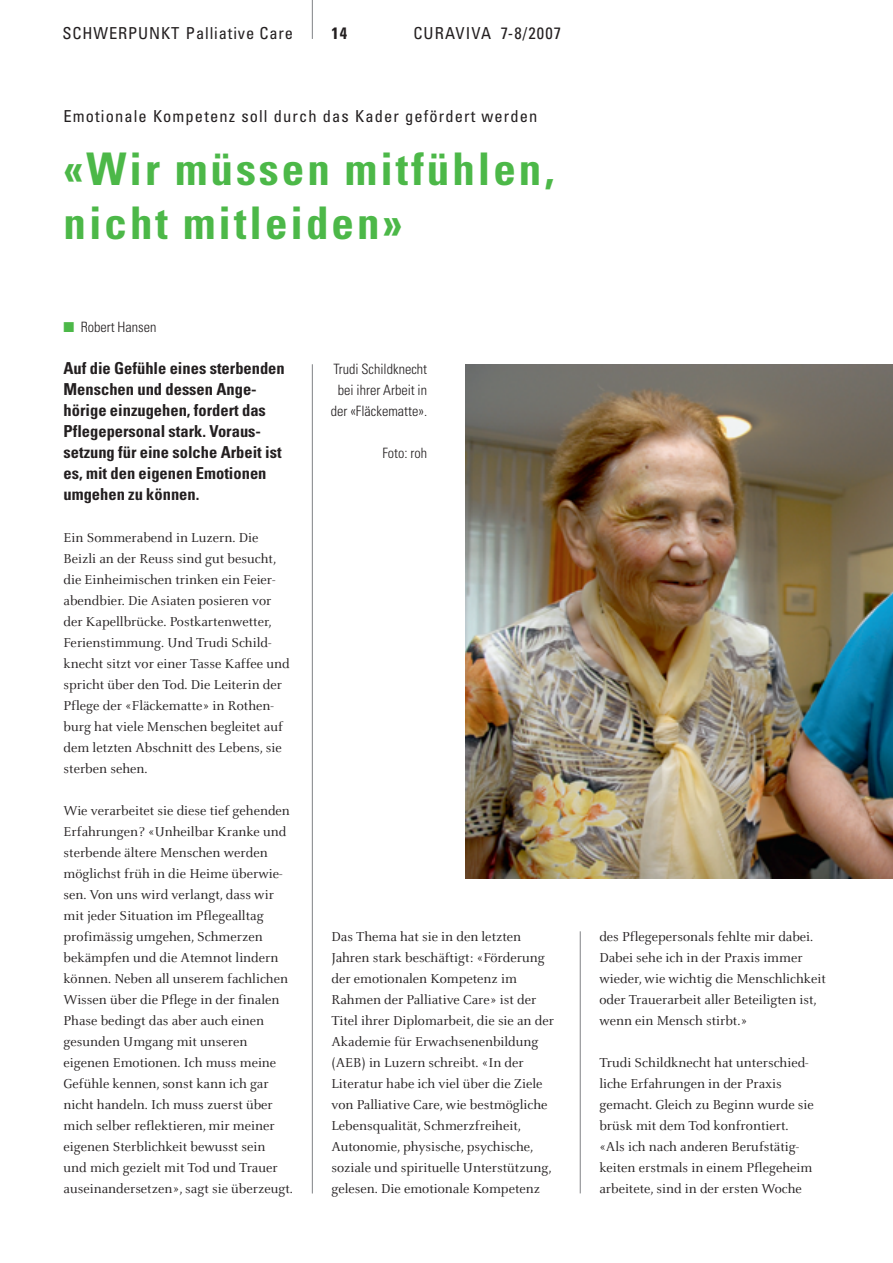
<style>
.page{position:relative;width:893px;height:1263px;background:#fff}
.page>*{position:absolute;margin:0;border:0;box-sizing:border-box;transform-origin:0 0}
.t1{font:700 condensed 45px/54px "Univers";letter-spacing:.065em;color:#4cb848}
.t2{font:700 condensed 16.5px/21px "Univers";color:#231f20}
.t3{font:condensed 16.5px "Univers";letter-spacing:.065em;color:#231f20}
.t4{font:14.25px/21px "Celeste";color:#231f20}
.t5{font:300 condensed 14.25px/21px "Univers";color:#231f20;text-align:center}
.s1{color:#4cb848}
</style>
<div class="page">
<hr style="left:312px;top:0;width:1px;height:39px;background:#808285">
<hr style="left:312px;top:364px;width:1px;height:829px;background:#808285">
<img style="left:465px;top:364px;width:428px;height:514px">
<hr style="left:580px;top:931px;width:1px;height:262px;background:#808285">
<p class="t3" style="left:62px;top:23px;width:232px">SCHWERPUNKT Palliative Care</p>
<p class="t2" style="left:331px;top:23px;width:17px">14</p>
<p class="t3" style="left:413px;top:23px;width:149px">CURAVIVA 7-8/2007</p>
<p class="t3" style="left:64px;top:106px;width:475px">Emotionale Kompetenz soll durch das Kader gefördert werden</p>
<h1 class="t1" style="left:64px;top:142px;width:492px">«Wir müssen mitfühlen, nicht mitleiden»</h1>
<p class="t5" style="left:64px;top:317px;width:94px"><span class="s1">■</span> Robert Hansen</p>
<p class="t2" style="left:64px;top:358px;width:223px">Auf die Gefühle eines sterbenden<br>Menschen und dessen Ange&shy;hörige einzugehen, fordert das<br>Pflegepersonal stark. Voraus&shy;setzung für eine solche Arbeit ist es, mit den eigenen Emotionen umgehen zu können.</p>
<p class="t4" style="left:64px;top:528px;width:228px">Ein Sommerabend in Luzern. Die Beizli an der Reuss sind gut besucht, die Einheimischen trinken ein Feier&shy;abendbier. Die Asiaten posieren vor der Kapellbrücke. Postkartenwetter, Ferienstimmung. Und Trudi Schild&shy;knecht sitzt vor einer Tasse Kaffee und spricht über den Tod. Die Leiterin der Pflege der «Fläckematte» in Rothen&shy;burg hat viele Menschen begleitet auf dem letzten Abschnitt des Lebens, sie sterben sehen.</p>
<p class="t4" style="left:64px;top:801px;width:231px">Wie verarbeitet sie diese tief gehenden Erfahrungen? «Unheilbar Kranke und sterbende ältere Menschen werden möglichst früh in die Heime überwie&shy;sen. Von uns wird verlangt, dass wir mit jeder Situation im Pflegealltag profimässig umgehen, Schmerzen bekämpfen und die Atemnot lindern können. Neben all unserem fachlichen Wissen über die Pflege in der finalen Phase bedingt das aber auch einen gesunden Umgang mit unseren eigenen Emotionen. Ich muss meine Gefühle kennen, sonst kann ich gar nicht handeln. Ich muss zuerst über mich selber reflektieren, mir meiner eigenen Sterblichkeit bewusst sein<br>und mich gezielt mit Tod und Trauer auseinandersetzen», sagt sie überzeugt.</p>
<p class="t5" style="left:331px;top:359px;width:98px">Trudi Schildknecht bei ihrer Arbeit in der «Fläckematte».</p>
<p class="t5" style="left:382px;top:443px;width:46px">Foto: roh</p>
<p class="t4" style="left:331px;top:927px;width:224px">Das Thema hat sie in den letzten Jahren stark beschäftigt: «Förderung der emotionalen Kompetenz im Rahmen der Palliative Care» ist der Titel ihrer Diplomarbeit, die sie an der Akademie für Erwachsenenbildung (AEB) in Luzern schreibt. «In der Literatur habe ich viel über die Ziele von Palliative Care, wie bestmögliche Lebensqualität, Schmerzfreiheit, Autonomie, physische, psychische, soziale und spirituelle Unterstützung, gelesen. Die emotionale Kompetenz</p>
<p class="t4" style="left:599px;top:927px;width:228px">des Pflegepersonals fehlte mir dabei.<br>Dabei sehe ich in der Praxis immer wieder, wie wichtig die Menschlichkeit oder Trauerarbeit aller Beteiligten ist, wenn ein Mensch stirbt.»</p>
<p class="t4" style="left:599px;top:1053px;width:216px">Trudi Schildknecht hat unterschied&shy;liche Erfahrungen in der Praxis gemacht. Gleich zu Beginn wurde sie brüsk mit dem Tod konfrontiert. «Als ich nach anderen Berufstätig&shy;keiten erstmals in einem Pflegeheim arbeitete, sind in der ersten Woche</p>
</div>
